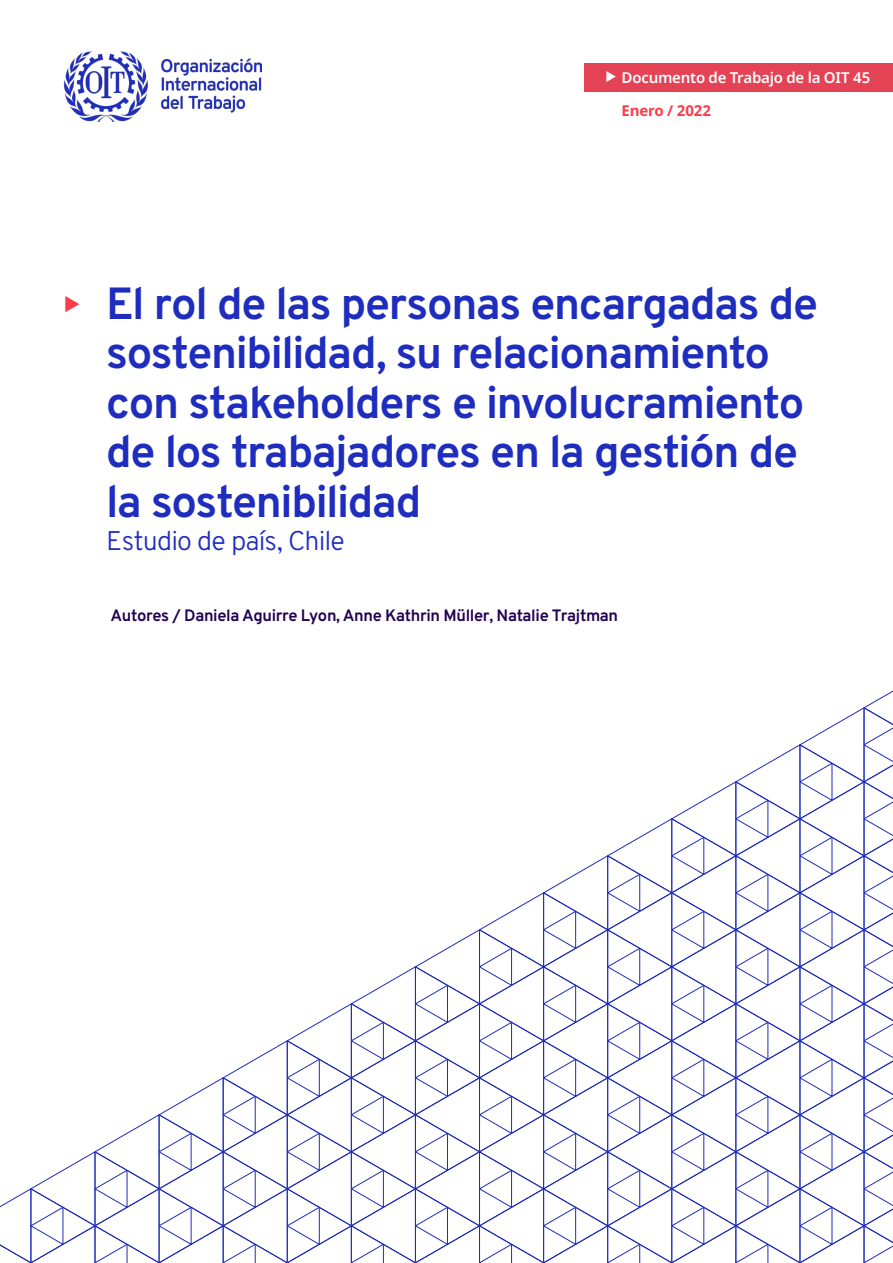
<style>
.page{position:relative;width:893px;height:1263px;background:#fff}
.page>*{position:absolute;margin:0;border:0;box-sizing:border-box;transform-origin:0 0}
.t1{font:700 45px/49.5px "Overpass";letter-spacing:-.03em;color:#1e2dbe}
.WP_-_Cover_Subheadin{font:300 27px "Overpass";letter-spacing:-.03em;color:#1e2dbe}
.WP_-_Authors{font:700 16.5px "Overpass";letter-spacing:-.02em;color:#230050}
.WP_-_Series_Title{font:600 15px "Noto Sans";letter-spacing:-.015em;color:#fff}
.WP_-_Month_Year{font:700 15px "Noto Sans";letter-spacing:-.01em;color:#fa3c4b}
</style>
<div class="page">
<svg style="left:0;top:690px;width:893px;height:573px"></svg>
<img style="left:63px;top:52px;width:198px;height:70px">
<div style="left:585px;top:64px;width:308px;height:28px;background:#e44356"></div>
<svg style="left:606px;top:71px;width:10px;height:11px"></svg>
<p class="WP_-_Series_Title" style="left:621px;top:67px;width:250px">Documento de Trabajo de la OIT 45</p>
<p class="WP_-_Month_Year" style="left:621px;top:100px;width:91px">Enero / 2022</p>
<p class="t1" style="left:106px;top:278px;width:713px">El rol de las personas encargadas de sostenibilidad, su relacionamiento con stakeholders e involucramiento de los trabajadores en la gestión de la sostenibilidad</p>
<p class="WP_-_Cover_Subheadin" style="left:106px;top:521px;width:240px">Estudio de país, Chile</p>
<p class="WP_-_Authors" style="left:111px;top:604px;width:509px">Autores / Daniela Aguirre Lyon, Anne Kathrin Müller, Natalie Trajtman</p>
</div>
